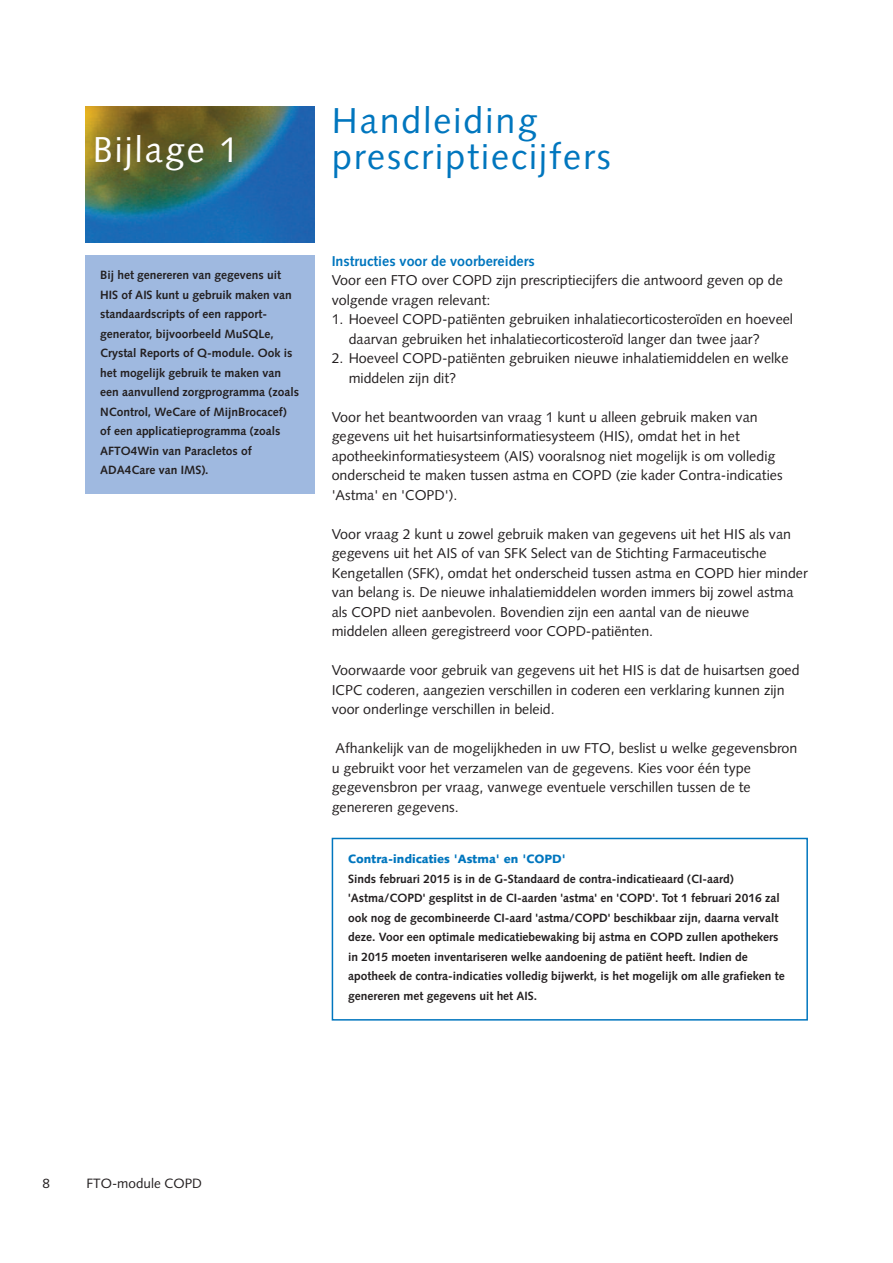
<style>
.page{position:relative;width:893px;height:1263px;background:#fff}
.page>*{position:absolute;margin:0;border:0;box-sizing:border-box;transform-origin:0 0}
.t1{font:36px/36px "Syntax";letter-spacing:.055em;color:#0076be}
.t2{font:36px "Syntax";letter-spacing:.055em;color:#fff}
.t3{font:14.25px/19.5px "Syntax";color:#231f20}
.t4{font:700 14.25px "Syntax";color:#0076be}
.t5{font:13.5px "Syntax";color:#231f20}
.t6{font:700 12px/19.5px "Syntax";color:#231f20}
.t7{font:900 12px "Syntax";color:#0076be}
</style>
<div class="page">
<img style="left:85px;top:106px;width:230px;height:136px">
<div style="left:85px;top:255px;width:230px;height:238px;background:#9fb9e0"></div>
<div style="left:332px;top:838px;width:476px;height:182px;border:2px solid #0076be"></div>
<h1 class="t2" style="left:93px;top:135px;width:147px">Bijlage 1</h1>
<p class="t6" style="left:100px;top:266px;width:201px">Bij het genereren van gegevens uit<br>HIS of AIS kunt u gebruik maken van standaardscripts of een rapport&shy;generator, bijvoorbeeld MuSQLe,<br>Crystal Reports of Q-module. Ook is het mogelijk gebruik te maken van een aanvullend zorgprogramma (zoals<br>NControl, WeCare of MijnBrocacef) of een applicatieprogramma (zoals<br>AFTO4Win van Paracletos of<br>ADA4Care van IMS).</p>
<h1 class="t1" style="left:332px;top:106px;width:281px">Handleiding prescriptiecijfers</h1>
<p class="t4" style="left:332px;top:255px;width:205px">Instructies voor de voorbereiders</p>
<p class="t3" style="left:332px;top:272px;width:453px">Voor een FTO over COPD zijn prescriptiecijfers die antwoord geven op de volgende vragen relevant:</p>
<p class="t3" style="left:349px;top:311px;width:446px;text-indent:-17px">1. Hoeveel COPD-patiënten gebruiken inhalatiecorticosteroïden en hoeveel daarvan gebruiken het inhalatiecorticosteroïd langer dan twee jaar?</p>
<p class="t3" style="left:349px;top:350px;width:441px;text-indent:-17px">2. Hoeveel COPD-patiënten gebruiken nieuwe inhalatiemiddelen en welke middelen zijn dit?</p>
<p class="t3" style="left:332px;top:408px;width:452px">Voor het beantwoorden van vraag 1 kunt u alleen gebruik maken van gegevens uit het huisartsinformatiesysteem (HIS), omdat het in het apotheekinformatiesysteem (AIS) vooralsnog niet mogelijk is om volledig onderscheid te maken tussen astma en COPD (zie kader Contra-indicaties 'Astma' en 'COPD').</p>
<p class="t3" style="left:332px;top:525px;width:478px">Voor vraag 2 kunt u zowel gebruik maken van gegevens uit het HIS als van gegevens uit het AIS of van SFK Select van de Stichting Farmaceutische Kengetallen (SFK), omdat het onderscheid tussen astma en COPD hier minder van belang is. De nieuwe inhalatiemiddelen worden immers bij zowel astma als COPD niet aanbevolen. Bovendien zijn een aantal van de nieuwe middelen alleen geregistreerd voor COPD-patiënten.</p>
<p class="t3" style="left:332px;top:662px;width:469px">Voorwaarde voor gebruik van gegevens uit het HIS is dat de huisartsen goed<br>ICPC coderen, aangezien verschillen in coderen een verklaring kunnen zijn voor onderlinge verschillen in beleid.</p>
<p class="t3" style="left:332px;top:740px;width:467px">Afhankelijk van de mogelijkheden in uw FTO, beslist u welke gegevensbron u gebruikt voor het verzamelen van de gegevens. Kies voor één type gegevensbron per vraag, vanwege eventuele verschillen tussen de te genereren gegevens.</p>
<p class="t7" style="left:348px;top:854px;width:219px">Contra-indicaties 'Astma' en 'COPD'</p>
<p class="t6" style="left:348px;top:870px;width:438px">Sinds februari 2015 is in de G-Standaard de contra-indicatieaard (CI-aard) 'Astma/COPD' gesplitst in de CI-aarden 'astma' en 'COPD'. Tot 1 februari 2016 zal ook nog de gecombineerde CI-aard 'astma/COPD' beschikbaar zijn, daarna vervalt deze. Voor een optimale medicatiebewaking bij astma en COPD zullen apothekers in 2015 moeten inventariseren welke aandoening de patiënt heeft. Indien de apotheek de contra-indicaties volledig bijwerkt, is het mogelijk om alle grafieken te genereren met gegevens uit het AIS.</p>
<p class="t5" style="left:43px;top:1178px;width:9px">8</p>
<p class="t5" style="left:87px;top:1178px;width:117px">FTO-module COPD</p>
</div>
